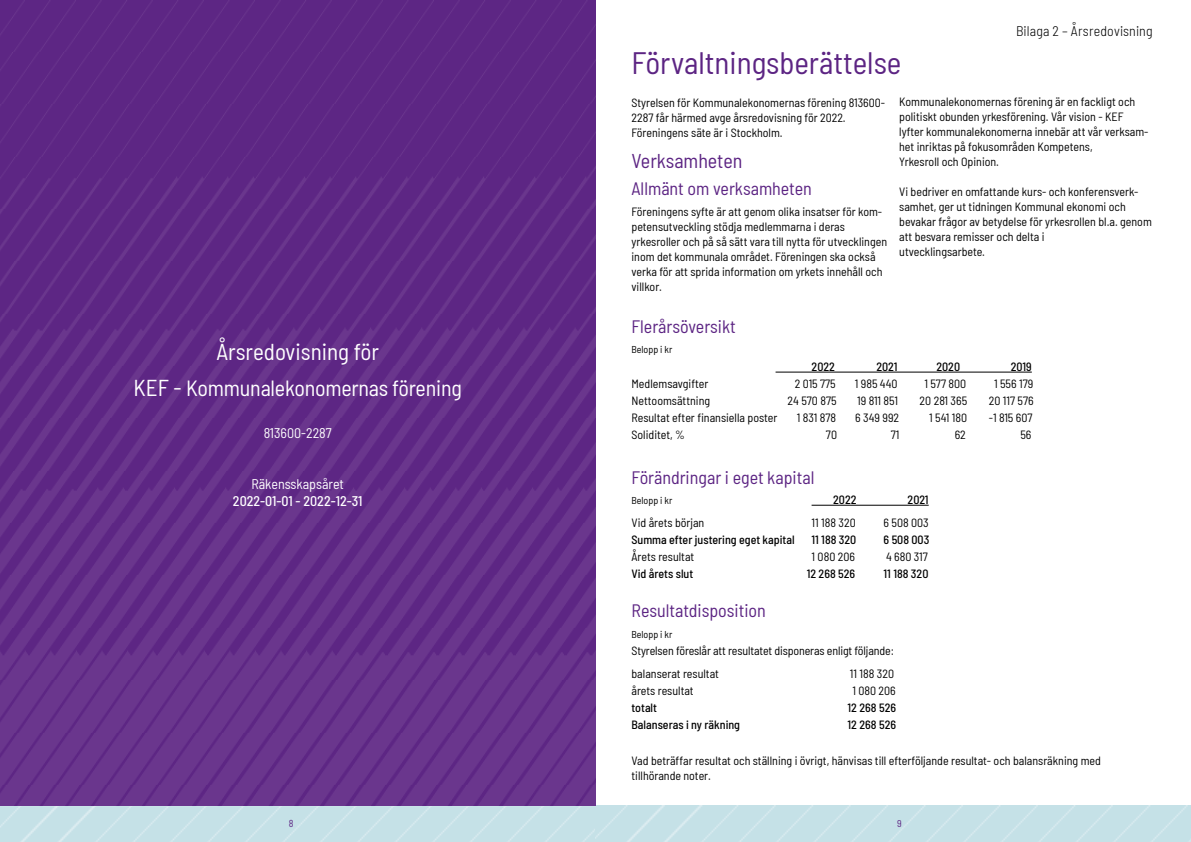
<style>
.page{position:relative;width:1191px;height:842px;background:#fff}
.page>*{position:absolute;margin:0;border:0;box-sizing:border-box;transform-origin:0 0}
.t1{font:semi-condensed 31px "Barlow";color:#5c2483}
.t2{font:semi-condensed 23px "Barlow";color:#fff}
.t3{font:semi-condensed 22px "Barlow";letter-spacing:-.01em;color:#fff}
.t4{font:semi-condensed 20px "Barlow";color:#5c2483}
.t5{font:semi-condensed 18px "Barlow";color:#5c2483}
.t6{font:semi-condensed 14px "Barlow";color:#fff}
.t7{font:300 semi-condensed 14px "Barlow";letter-spacing:.01em;color:#000}
.t8{font:500 semi-condensed 14px "Barlow";color:#fff}
.t9{font:semi-condensed 12px/15px "Barlow";color:#000}
.t10{font:500 semi-condensed 12px "Barlow";color:#000}
.t11{font:semi-condensed 10px "Barlow";color:#000}
.t12{font:semi-condensed 10px "Barlow";color:#5c2483}
.s1{font-size:23px}
</style>
<div class="page">
<div style="left:0;top:806px;width:595px;height:36px;background:#c5e1e7"></div>
<div style="left:595px;top:806px;width:596px;height:36px;background:#c2dfe6"></div>
<img style="left:1px;top:0;width:594px;height:806px">
<hr style="left:775px;top:372px;width:256px;height:1px;background:#000">
<hr style="left:811px;top:505px;width:117px;height:1px;background:#000">
<h1 class="t1" style="left:631px;top:41px;width:271px">Förvaltningsberättelse</h1>
<p class="t7" style="left:1016px;top:21px;width:138px">Bilaga 2 – Årsredovisning</p>
<h2 class="t2" style="left:216px;top:336px;width:164px">Årsredovisning för</h2>
<h3 class="t3" style="left:134px;top:373px;width:330px"><span class="s1">KEF -</span> Kommunalekonomernas förening</h3>
<p class="t6" style="left:264px;top:423px;width:70px">813600-2287</p>
<p class="t6" style="left:251px;top:474px;width:94px">Räkensskapsåret</p>
<p class="t8" style="left:233px;top:490px;width:131px">2022-01-01 - 2022-12-31</p>
<p class="t9" style="left:631px;top:94px;width:255px">Styrelsen för Kommunalekonomernas förening 813600-<br>2287 får härmed avge årsredovisning för 2022.<br>Föreningens säte är i Stockholm.</p>
<h3 class="t4" style="left:631px;top:146px;width:112px">Verksamheten</h3>
<h3 class="t5" style="left:631px;top:176px;width:182px">Allmänt om verksamheten</h3>
<p class="t9" style="left:631px;top:203px;width:257px">Föreningens syfte är att genom olika insatser för kom&shy;petensutveckling stödja medlemmarna i deras yrkesroller och på så sätt vara till nytta för utvecklingen inom det kommunala området. Föreningen ska också verka för att sprida information om yrkets innehåll och villkor.</p>
<h3 class="t5" style="left:631px;top:313px;width:106px">Flerårsöversikt</h3>
<p class="t11" style="left:631px;top:343px;width:42px">Belopp i kr</p>
<p class="t9" style="left:899px;top:94px;width:251px">Kommunalekonomernas förening är en fackligt och politiskt obunden yrkesförening. Vår vision - KEF lyfter kommunalekonomerna innebär att vår verksam&shy;het inriktas på fokusområden Kompetens,<br>Yrkesroll och Opinion.</p>
<p class="t9" style="left:899px;top:184px;width:254px">Vi bedriver en omfattande kurs- och konferensverk&shy;samhet, ger ut tidningen Kommunal ekonomi och bevakar frågor av betydelse för yrkesrollen bl.a. genom att besvara remisser och delta i<br>utvecklingsarbete.</p>
<p class="t10" style="left:811px;top:358px;width:25px">2022</p>
<p class="t10" style="left:876px;top:358px;width:23px">2021</p>
<p class="t10" style="left:936px;top:358px;width:25px">2020</p>
<p class="t10" style="left:1010px;top:358px;width:22px">2019</p>
<p class="t9" style="left:631px;top:375px;width:78px">Medlemsavgifter</p>
<p class="t9" style="left:794px;top:375px;width:43px">2 015 775</p>
<p class="t9" style="left:854px;top:375px;width:44px">1 985 440</p>
<p class="t9" style="left:924px;top:375px;width:43px">1 577 800</p>
<p class="t9" style="left:994px;top:375px;width:41px">1 556 179</p>
<p class="t9" style="left:631px;top:392px;width:80px">Nettoomsättning</p>
<p class="t9" style="left:787px;top:392px;width:51px">24 570 875</p>
<p class="t9" style="left:857px;top:392px;width:42px">19 811 851</p>
<p class="t9" style="left:919px;top:392px;width:49px">20 281 365</p>
<p class="t9" style="left:989px;top:392px;width:46px">20 117 576</p>
<p class="t9" style="left:631px;top:409px;width:147px">Resultat efter finansiella poster</p>
<p class="t9" style="left:796px;top:409px;width:41px">1 831 878</p>
<p class="t9" style="left:855px;top:409px;width:45px">6 349 992</p>
<p class="t9" style="left:929px;top:409px;width:39px">1 541 180</p>
<p class="t9" style="left:988px;top:409px;width:45px">-1 815 607</p>
<p class="t9" style="left:631px;top:426px;width:55px">Soliditet, %</p>
<p class="t9" style="left:826px;top:426px;width:13px">70</p>
<p class="t9" style="left:890px;top:426px;width:10px">71</p>
<p class="t9" style="left:954px;top:426px;width:13px">62</p>
<p class="t9" style="left:1020px;top:426px;width:13px">56</p>
<h3 class="t5" style="left:631px;top:464px;width:184px">Förändringar i eget kapital</h3>
<p class="t11" style="left:631px;top:493px;width:42px">Belopp i kr</p>
<p class="t10" style="left:833px;top:491px;width:25px">2022</p>
<p class="t10" style="left:907px;top:491px;width:23px">2021</p>
<p class="t9" style="left:631px;top:514px;width:74px">Vid årets början</p>
<p class="t9" style="left:811px;top:514px;width:46px">11 188 320</p>
<p class="t9" style="left:883px;top:514px;width:47px">6 508 003</p>
<p class="t10" style="left:631px;top:531px;width:165px">Summa efter justering eget kapital</p>
<p class="t10" style="left:811px;top:531px;width:46px">11 188 320</p>
<p class="t10" style="left:883px;top:531px;width:47px">6 508 003</p>
<p class="t9" style="left:631px;top:548px;width:64px">Årets resultat</p>
<p class="t9" style="left:811px;top:548px;width:45px">1 080 206</p>
<p class="t9" style="left:886px;top:548px;width:43px">4 680 317</p>
<p class="t10" style="left:631px;top:565px;width:63px">Vid årets slut</p>
<p class="t10" style="left:806px;top:565px;width:50px">12 268 526</p>
<p class="t10" style="left:883px;top:565px;width:46px">11 188 320</p>
<h3 class="t5" style="left:631px;top:597px;width:136px">Resultatdisposition</h3>
<p class="t11" style="left:631px;top:627px;width:42px">Belopp i kr</p>
<p class="t9" style="left:631px;top:639px;width:264px;line-height:22.7px">Styrelsen föreslår att resultatet disponeras enligt följande: balanserat resultat</p>
<p class="t9" style="left:850px;top:665px;width:46px">11 188 320</p>
<p class="t9" style="left:631px;top:682px;width:64px">årets resultat</p>
<p class="t9" style="left:852px;top:682px;width:45px">1 080 206</p>
<p class="t10" style="left:631px;top:699px;width:27px">totalt</p>
<p class="t10" style="left:847px;top:699px;width:50px">12 268 526</p>
<p class="t10" style="left:631px;top:716px;width:110px">Balanseras i ny räkning</p>
<p class="t10" style="left:847px;top:716px;width:50px">12 268 526</p>
<p class="t9" style="left:631px;top:752px;width:471px">Vad beträffar resultat och ställning i övrigt, hänvisas till efterföljande resultat- och balansräkning med tillhörande noter.</p>
<p class="t12" style="left:289px;top:817px;width:6px">8</p>
<p class="t12" style="left:897px;top:817px;width:6px">9</p>
</div>
